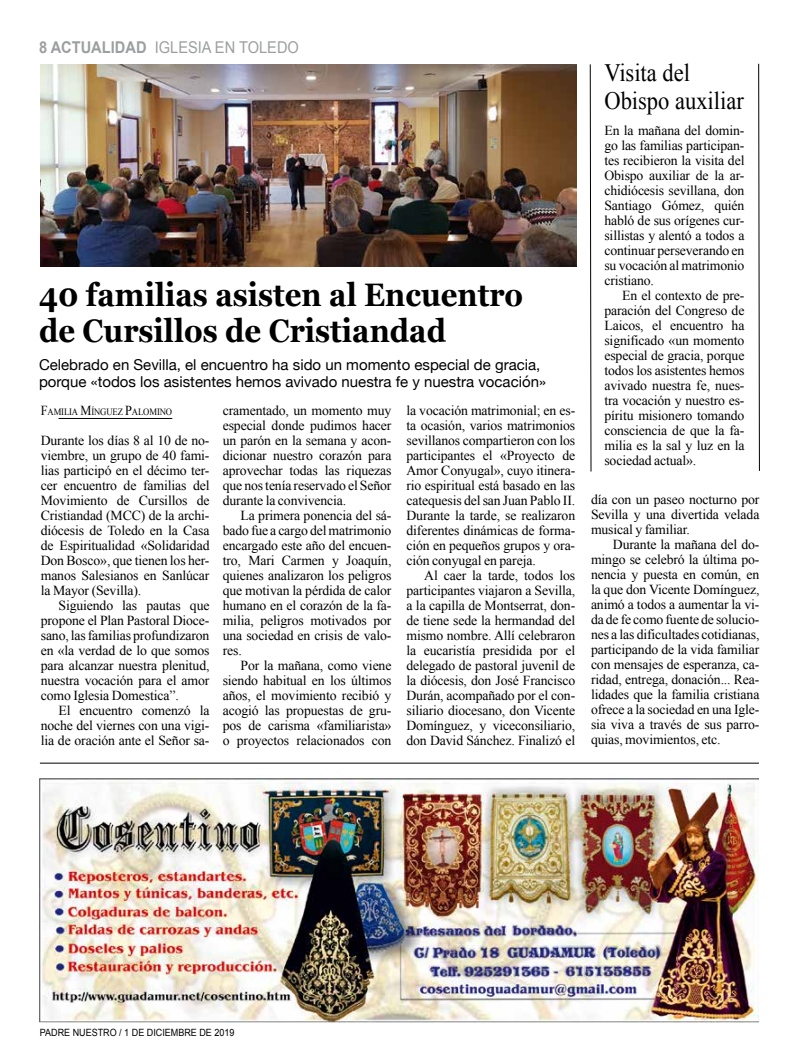
<style>
.page{position:relative;width:798px;height:1063px;background:#fff}
.page>*{position:absolute;margin:0;border:0;box-sizing:border-box;transform-origin:0 0}
.t1{font:700 32.5px/36.2px "Georgia";color:#000;scale:.9 1}
.t2{font:25px/27.5px "Times New Roman";color:#000;scale:.9 1}
.t3{font:16.25px "Arial";color:#9c9e9f;scale:.9 1}
.t4{font:15px/17.5px "Helvetica Neue";color:#000}
.t5{font:13.75px/15px "Times New Roman";letter-spacing:-.01em;color:#000;text-align:justify}
.t6{font:10px "Arial";color:#000;scale:.9 1}
.t7{font:9.62px "Times New Roman";letter-spacing:-.015em;color:#000;scale:.9 1}
.s1{font-weight:700}
.s2{font-size:13.75px}
</style>
<div class="page">
<img style="left:39px;top:779px;width:719px;height:244px">
<hr style="left:40px;top:763px;width:718px;height:1px;background:#000">
<hr style="left:58px;top:418px;width:114px;height:1px;background:#000">
<img style="left:41px;top:64px;width:535px;height:203px">
<svg style="left:589px;top:64px;width:2px;height:408px"></svg>
<svg style="left:758px;top:63px;width:1px;height:408px"></svg>
<p class="t3" style="left:39px;top:37px;width:290px"><span class="s1">8 ACTUALIDAD</span> IGLESIA EN TOLEDO</p>
<h1 class="t1" style="left:39px;top:275px;width:539px">40 familias asisten al Encuentro de Cursillos de Cristiandad</h1>
<p class="t4" style="left:39px;top:357px;width:508px">Celebrado en Sevilla, el encuentro ha sido un momento especial de gracia, porque «todos los asistentes hemos avivado nuestra fe y nuestra vocación»</p>
<p class="t7" style="left:41px;top:406px;width:147px"><span class="s2">F</span>AMILIA <span class="s2">M</span>ÍNGUEZ <span class="s2">P</span>ALOMINO</p>
<p class="t5" style="left:41px;top:433px;width:170px">Durante los días 8 al 10 de no&shy;viembre, un grupo de 40 fami&shy;lias participó en el décimo ter&shy;cer encuentro de familias del Movimiento de Cursillos de Cristiandad (MCC) de la archi&shy;diócesis de Toledo en la Casa de Espiritualidad «Solidaridad Don Bosco», que tienen los her&shy;manos Salesianos en Sanlúcar la Mayor (Sevilla).</p>
<p class="t5" style="left:41px;top:598px;width:170px;text-indent:18px">Siguiendo las pautas que propone el Plan Pastoral Dioce&shy;sano, las familias profundizaron en «la verdad de lo que somos para alcanzar nuestra plenitud, nuestra vocación para el amor como Iglesia Domestica”.</p>
<p class="t5" style="left:41px;top:703px;width:170px;text-indent:18px">El encuentro comenzó la noche del viernes con una vigi&shy;lia de oración ante el Señor sa-</p>
<p class="t5" style="left:223px;top:403px;width:170px">cramentado, un momento muy especial donde pudimos hacer un parón en la semana y acon&shy;dicionar nuestro corazón para aprovechar todas las riquezas que nos tenía reservado el Señor durante la convivencia.</p>
<p class="t5" style="left:223px;top:508px;width:170px;text-indent:18px">La primera ponencia del sá&shy;bado fue a cargo del matrimonio encargado este año del encuen&shy;tro, Mari Carmen y Joaquín, quienes analizaron los peligros que motivan la pérdida de calor humano en el corazón de la fa&shy;milia, peligros motivados por una sociedad en crisis de valo&shy;res.</p>
<p class="t5" style="left:223px;top:658px;width:170px;text-indent:18px">Por la mañana, como viene siendo habitual en los últimos años, el movimiento recibió y acogió las propuestas de gru&shy;pos de carisma «familiarista» o proyectos relacionados con</p>
<p class="t5" style="left:406px;top:403px;width:170px">la vocación matrimonial; en es&shy;ta ocasión, varios matrimonios sevillanos compartieron con los participantes el «Proyecto de Amor Conyugal», cuyo itinera&shy;rio espiritual está basado en las catequesis del san Juan Pablo II.<br>Durante la tarde, se realizaron diferentes dinámicas de forma&shy;ción en pequeños grupos y ora&shy;ción conyugal en pareja.</p>
<p class="t5" style="left:406px;top:568px;width:170px;text-indent:18px">Al caer la tarde, todos los participantes viajaron a Sevilla, a la capilla de Montserrat, don&shy;de tiene sede la hermandad del mismo nombre. Allí celebraron la eucaristía presidida por el delegado de pastoral juvenil de la diócesis, don José Francisco Durán, acompañado por el con&shy;siliario diocesano, don Vicente Domínguez, y viceconsiliario, don David Sánchez. Finalizó el</p>
<h2 class="t2" style="left:604px;top:59px;width:156px">Visita del<br>Obispo auxiliar</h2>
<p class="t5" style="left:604px;top:123px;width:141px">En la mañana del domin&shy;go las familias participan&shy;tes recibieron la visita del Obispo auxiliar de la ar&shy;chidiócesis sevillana, don Santiago Gómez, quién habló de sus orígenes cur&shy;sillistas y alentó a todos a continuar perseverando en su vocación al matrimonio cristiano.</p>
<p class="t5" style="left:604px;top:288px;width:141px;text-indent:18px">En el contexto de pre&shy;paración del Congreso de Laicos, el encuentro ha significado «un momento especial de gracia, porque todos los asistentes hemos avivado nuestra fe, nues&shy;tra vocación y nuestro es&shy;píritu misionero tomando consciencia de que la fa&shy;milia es la sal y luz en la sociedad actual».</p>
<p class="t5" style="left:590px;top:492px;width:170px">día con un paseo nocturno por Sevilla y una divertida velada musical y familiar.</p>
<p class="t5" style="left:590px;top:537px;width:170px;text-indent:22px">Durante la mañana del do&shy;mingo se celebró la última po&shy;nencia y puesta en común, en la que don Vicente Domínguez, animó a todos a aumentar la vi&shy;da de fe como fuente de solucio&shy;nes a las dificultades cotidianas, participando de la vida familiar con mensajes de esperanza, ca&shy;ridad, entrega, donación... Rea&shy;lidades que la familia cristiana ofrece a la sociedad en una Igle&shy;sia viva a través de sus parro&shy;quias, movimientos, etc.</p>
<p class="t6" style="left:40px;top:1026px;width:217px">PADRE NUESTRO / 1 DE DICIEMBRE DE 2019</p>
</div>
